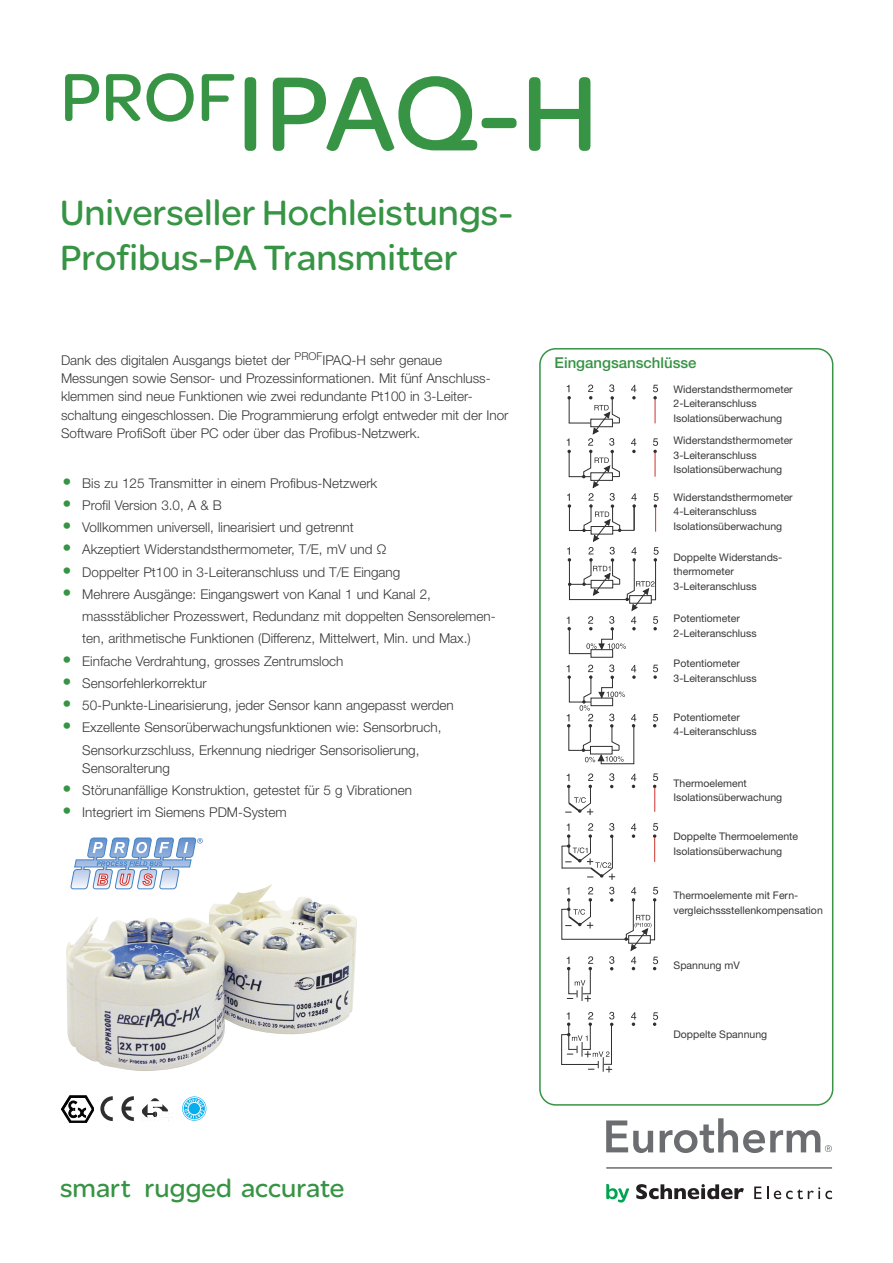
<style>
.page{position:relative;width:893px;height:1263px;background:#fff}
.page>*{position:absolute;margin:0;border:0;box-sizing:border-box;transform-origin:0 0}
.t1{font:112.5px "SE Optimist";color:#369444}
.t2{font:37.5px/45px "SE Optimist";color:#369444}
.t3{font:27px "SE Optimist";color:#369444}
.t4{font:500 15px "Helvetica Neue";color:#369444}
.t5{font:300 13.5px/18.5px "Helvetica Neue";color:#39383a}
.t6{font:10.5px/14.7px "Helvetica Neue";color:#39383a}
.s1{font-size:18px;color:#369444}
</style>
<div class="page">
<svg style="left:606px;top:1184px;width:23px;height:18px"></svg>
<svg style="left:636px;top:1184px;width:108px;height:15px"></svg>
<svg style="left:754px;top:1186px;width:7px;height:13px"></svg>
<svg style="left:767px;top:1186px;width:1px;height:13px"></svg>
<svg style="left:774px;top:1187px;width:58px;height:12px"></svg>
<hr style="left:606px;top:1167px;width:226px;height:1px;background:#231f20">
<svg style="left:606px;top:1120px;width:47px;height:33px"></svg>
<svg style="left:660px;top:1118px;width:172px;height:35px"></svg>
<svg style="left:539px;top:348px;width:294px;height:758px"></svg>
<div style="left:555px;top:384px;width:177px;height:720px;background:#fff"></div>
<svg style="left:653px;top:665px;width:5px;height:14px"></svg>
<div style="left:591px;top:649px;width:22px;height:9px;border:1px solid #302e2e"></div>
<svg style="left:653px;top:714px;width:5px;height:13px"></svg>
<svg style="left:631px;top:1012px;width:5px;height:14px"></svg>
<svg style="left:653px;top:1012px;width:5px;height:14px"></svg>
<svg style="left:609px;top:773px;width:5px;height:15px"></svg>
<svg style="left:631px;top:774px;width:5px;height:14px"></svg>
<svg style="left:631px;top:823px;width:5px;height:15px"></svg>
<svg style="left:561px;top:1012px;width:53px;height:60px"></svg>
<svg style="left:562px;top:823px;width:53px;height:57px"></svg>
<svg style="left:565px;top:773px;width:28px;height:42px"></svg>
<svg style="left:567px;top:664px;width:69px;height:100px"></svg>
<svg style="left:561px;top:887px;width:97px;height:115px"></svg>
<svg style="left:567px;top:384px;width:92px;height:270px"></svg>
<svg style="left:653px;top:773px;width:5px;height:39px"></svg>
<svg style="left:653px;top:823px;width:5px;height:39px"></svg>
<img style="left:66px;top:884px;width:291px;height:187px">
<svg style="left:69px;top:1095px;width:18px;height:1px"></svg>
<svg style="left:61px;top:1096px;width:33px;height:26px"></svg>
<svg style="left:100px;top:1096px;width:13px;height:25px"></svg>
<svg style="left:121px;top:1096px;width:13px;height:25px"></svg>
<svg style="left:142px;top:1098px;width:27px;height:24px"></svg>
<svg style="left:182px;top:1096px;width:24px;height:25px"></svg>
<div style="left:183px;top:1097px;width:23px;height:23px;border:1px solid #fff;border-radius:50%"></div>
<svg style="left:185px;top:1099px;width:19px;height:19px"></svg>
<div style="left:188px;top:1102px;width:12px;height:13px;background:#07aeed;border-radius:50%"></div>
<div style="left:188px;top:1102px;width:13px;height:13px;border:1px solid #fff;border-radius:50%"></div>
<svg style="left:92px;top:837px;width:112px;height:73px"></svg>
<svg style="left:66px;top:838px;width:137px;height:72px"></svg>
<h1 class="t1" style="left:60px;top:46px;width:540px"><sup>PROF</sup>IPAQ-H</h1>
<h2 class="t2" style="left:60px;top:190px;width:454px">Universeller Hochleistungs-<br>Profibus-PA Transmitter</h2>
<p class="t5" style="left:61px;top:350px;width:449px">Dank des digitalen Ausgangs bietet der <sup>PROF</sup>IPAQ-H sehr genaue Messungen sowie Sensor- und Prozessinformationen. Mit fünf Anschluss&shy;klemmen sind neue Funktionen wie zwei redundante Pt100 in 3-Leiter&shy;schaltung eingeschlossen. Die Programmierung erfolgt entweder mit der Inor Software ProfiSoft über PC oder über das Profibus-Netzwerk.</p>
<p class="t5" style="left:63px;top:473px;width:316px"><span class="s1">•</span> Bis zu 125 Transmitter in einem Profibus-Netzwerk</p>
<p class="t5" style="left:63px;top:495px;width:161px"><span class="s1">•</span> Profil Version 3.0, A &amp; B</p>
<p class="t5" style="left:63px;top:517px;width:293px"><span class="s1">•</span> Vollkommen universell, linearisiert und getrennt</p>
<p class="t5" style="left:63px;top:539px;width:326px"><span class="s1">•</span> Akzeptiert Widerstandsthermometer, T/E, mV und Ω</p>
<p class="t5" style="left:63px;top:562px;width:339px"><span class="s1">•</span> Doppelter Pt100 in 3-Leiteranschluss und T/E Eingang</p>
<p class="t5" style="left:82px;top:582px;width:415px;line-height:22.2px;text-indent:-20px"><span class="s1">•</span> Mehrere Ausgänge: Eingangswert von Kanal 1 und Kanal 2, massstäblicher Prozesswert, Redundanz mit doppelten Sensorelemen&shy;ten, arithmetische Funktionen (Differenz, Mittelwert, Min. und Max.)</p>
<p class="t5" style="left:63px;top:651px;width:282px"><span class="s1">•</span> Einfache Verdrahtung, grosses Zentrumsloch</p>
<p class="t5" style="left:63px;top:673px;width:146px"><span class="s1">•</span> Sensorfehlerkorrektur</p>
<p class="t5" style="left:63px;top:695px;width:393px"><span class="s1">•</span> 50-Punkte-Linearisierung, jeder Sensor kann angepasst werden</p>
<p class="t5" style="left:63px;top:716px;width:380px;line-height:22.2px;text-align:center"><span class="s1">•</span> Exzellente Sensorüberwachungsfunktionen wie: Sensorbruch,<br>Sensorkurzschluss, Erkennung niedriger Sensorisolierung,</p>
<p class="t5" style="left:82px;top:758px;width:89px">Sensoralterung</p>
<p class="t5" style="left:63px;top:780px;width:351px"><span class="s1">•</span> Störunanfällige Konstruktion, getestet für 5 g Vibrationen</p>
<p class="t5" style="left:63px;top:802px;width:226px"><span class="s1">•</span> Integriert im Siemens PDM-System</p>
<p class="t4" style="left:555px;top:350px;width:144px">Eingangsanschlüsse</p>
<p class="t6" style="left:674px;top:382px;width:121px">Widerstandsthermometer<br>2-Leiteranschluss<br>Isolationsüberwachung</p>
<p class="t6" style="left:674px;top:433px;width:121px">Widerstandsthermometer<br>3-Leiteranschluss<br>Isolationsüberwachung</p>
<p class="t6" style="left:674px;top:490px;width:121px">Widerstandsthermometer<br>4-Leiteranschluss<br>Isolationsüberwachung</p>
<p class="t6" style="left:674px;top:550px;width:110px">Doppelte Widerstands&shy;thermometer<br>3-Leiteranschluss</p>
<p class="t6" style="left:674px;top:611px;width:85px">Potentiometer<br>2-Leiteranschluss</p>
<p class="t6" style="left:674px;top:657px;width:85px">Potentiometer<br>3-Leiteranschluss</p>
<p class="t6" style="left:674px;top:710px;width:85px">Potentiometer<br>4-Leiteranschluss</p>
<p class="t6" style="left:674px;top:776px;width:110px">Thermoelement<br>Isolationsüberwachung</p>
<p class="t6" style="left:674px;top:829px;width:126px">Doppelte Thermoelemente<br>Isolationsüberwachung</p>
<p class="t6" style="left:674px;top:889px;width:151px">Thermoelemente mit Fern&shy;vergleichssstellenkompensation</p>
<p class="t6" style="left:674px;top:958px;width:68px">Spannung mV</p>
<p class="t6" style="left:674px;top:1027px;width:95px">Doppelte Spannung</p>
<h3 class="t3" style="left:60px;top:1172px;width:286px">smart rugged accurate</h3>
</div>
